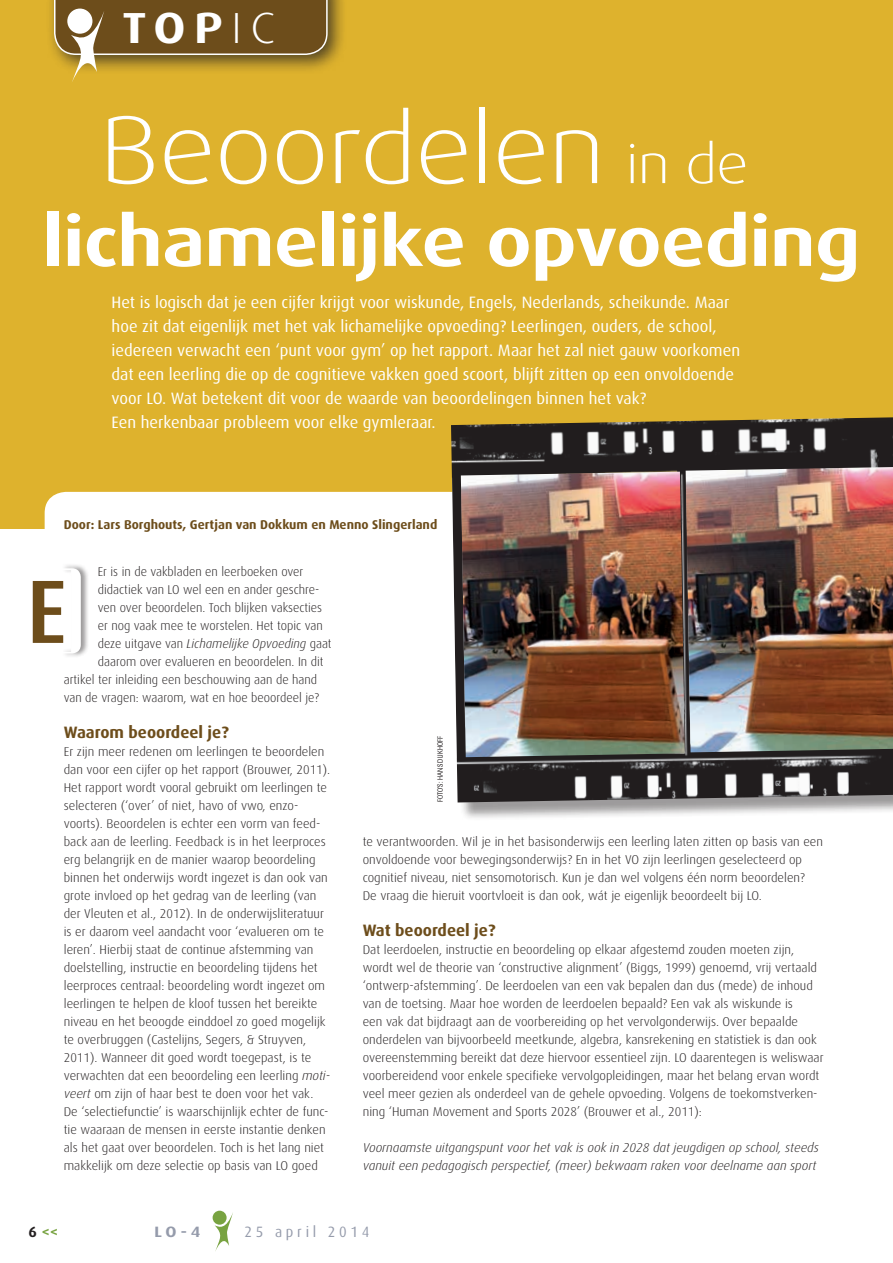
<style>
.page{position:relative;width:893px;height:1263px;background:#fff}
.page>*{position:absolute;margin:0;border:0;box-sizing:border-box;transform-origin:0 0}
.t1{font:300 96px "Dax Wide";color:#fff}
.t2{font:500 90px "Dax";color:#6d4d1b}
.t3{font:700 69px "Dax Wide";color:#fff}
.t4{font:700 43.5px "Dax Wide";color:#fff}
.t5{font:16.5px/24px "Dax";color:#fff}
.t6{font:700 16.5px "Dax";color:#6d4d1b}
.t7{font:15px "Dax";letter-spacing:.26em;color:#959bab;scale:.96 1}
.t8{font:700 15px "Dax Wide";color:#959bab}
.t9{font:700 15px "Dax";color:#78a341}
.t10{font:300 12.75px/18px "Dax";color:#231f20}
.t11{font:italic 300 12.75px/18px "Dax";color:#231f20}
.t12{font:700 12.75px "Dax";color:#6d4d1b}
.t13{font:7.5px "Imago";letter-spacing:.025em;color:#231f20;scale:.8 1}
.s1{font-weight:300}
.s2{font-size:54px}
.s3{font-style:normal}
.s4{font-style:italic}
.s5{color:#231f20}
</style>
<div class="page">
<div style="left:0;top:0;width:893px;height:529px;background:#deb22d"></div>
<div style="left:45px;top:492px;width:848px;height:159px;background:#fff;border-radius:21px"></div>
<div style="left:46px;top:0;width:302px;height:75px;background:#231f20;opacity:.75"></div>
<svg style="left:54px;top:0;width:274px;height:82px"></svg>
<div style="left:61px;top:564px;width:28px;height:94px;background:#231f20;opacity:.45"></div>
<svg style="left:62px;top:568px;width:19px;height:85px"></svg>
<div style="left:453px;top:412px;width:440px;height:409px;background:#231f20;opacity:.45"></div>
<img style="left:451px;top:417px;width:442px;height:385px">
<img style="left:461px;top:472px;width:224px;height:285px">
<img style="left:686px;top:467px;width:207px;height:285px">
<div style="left:213px;top:1211px;width:14px;height:14px;background:#78a341;border-radius:50%"></div>
<svg style="left:215px;top:1212px;width:18px;height:39px"></svg>
<h3 class="t4" style="left:122px;top:3px;width:130px">TOP<span class="s1">ic</span></h3>
<h1 class="t1" style="left:100px;top:97px;width:649px">Beoordelen <span class="s2">in de</span></h1>
<h3 class="t3" style="left:43px;top:203px;width:819px">lichamelijke opvoeding</h3>
<p class="t5" style="left:112px;top:290px;width:630px">Het is logisch dat je een cijfer krijgt voor wiskunde, Engels, Nederlands, scheikunde. Maar hoe zit dat eigenlijk met het vak lichamelijke opvoeding? Leerlingen, ouders, de school, iedereen verwacht een ‘punt voor gym’ op het rapport. Maar het zal niet gauw voorkomen dat een leerling die op de cognitieve vakken goed scoort, blijft zitten op een onvoldoende voor LO. Wat betekent dit voor de waarde van beoordelingen binnen het vak?<br>Een herkenbaar probleem voor elke gymleraar.</p>
<p class="t12" style="left:64px;top:517px;width:375px">Door: Lars Borghouts, Gertjan van Dokkum en Menno Slingerland</p>
<p class="t10" style="left:98px;top:563px;width:207px">Er is in de vakbladen en leerboeken over</p>
<p class="t10" style="left:98px;top:581px;width:223px">didactiek van LO wel een en ander geschre-</p>
<p class="t10" style="left:98px;top:599px;width:226px">ven over beoordelen. Toch blijken vaksecties</p>
<p class="t10" style="left:98px;top:617px;width:226px">er nog vaak mee te worstelen. Het topic van</p>
<p class="t11" style="left:98px;top:635px;width:235px"><span class="s3">deze uitgave van</span> Lichamelijke Opvoeding <span class="s3">gaat</span></p>
<p class="t10" style="left:98px;top:653px;width:227px">daarom over evalueren en beoordelen. I n dit</p>
<p class="t10" style="left:64px;top:671px;width:255px">artikel ter inleiding een beschouwing aan de hand</p>
<p class="t10" style="left:64px;top:689px;width:257px">van de vragen: waarom, wat en hoe beoordeel je?</p>
<p class="t6" style="left:64px;top:723px;width:166px">Waarom beoordeel je?</p>
<p class="t10" style="left:64px;top:743px;width:268px">Er zijn meer redenen om leerlingen te beoordelen dan voor een cijfer op het rapport (Brouwer, 2011).<br>Het rapport wordt vooral gebruikt om leerlingen te selecteren (‘over’ of niet, havo of vwo, enzo&shy;voorts). Beoordelen is echter een vorm van feed&shy;back aan de leerling. Feedback is in het leerproces erg belangrijk en de manier waarop beoordeling binnen het onderwijs wordt ingezet is dan ook van grote invloed op het gedrag van de leerling (van der Vleuten et al., 2012). I n de onderwijsliteratuur is er daarom veel aandacht voor ‘evalueren om te leren’. Hierbij staat de continue afstemming van doelstelling, instructie en beoordeling tijdens het leerproces centraal: beoordeling wordt ingezet om leerlingen te helpen de kloof tussen het bereikte niveau en het beoogde einddoel zo goed mogelijk te overbruggen (Castelijns, Segers, &amp; Struyven, 2011). Wanneer dit goed wordt toegepast, is te verwachten dat een beoordeling een leerling <span class="s4">moti&shy;veert</span> om zijn of haar best te doen voor het vak.<br>De ‘selectiefunctie’ is waarschijnlijk echter de func&shy;tie waaraan de mensen in eerste instantie denken als het gaat over beoordelen. Toch is het lang niet makkelijk om deze selectie op basis van LO goed</p>
<h2 class="t2" style="left:26px;top:561px;width:42px">E</h2>
<p class="t13" style="left:436px;top:802px;width:83px;rotate:-90deg">Foto’s: Hans dijkhoff</p>
<p class="t10" style="left:363px;top:833px;width:462px">te verantwoorden. Wil je in het basisonderwijs een leerling laten zitten op basis van een onvoldoende voor bewegingsonderwijs? En in het VO zijn leerlingen geselecteerd op cognitief niveau, niet sensomotorisch. Kun je dan wel volgens één norm beoordelen?<br>De vraag die hieruit voortvloeit is dan ook, wát je eigenlijk beoordeelt bij LO.</p>
<p class="t6" style="left:363px;top:921px;width:134px">Wat beoordeel je?</p>
<p class="t10" style="left:363px;top:941px;width:462px">Dat leerdoelen, instructie en beoordeling op elkaar afgestemd zouden moeten zijn, wordt wel de theorie van ‘constructive alignment’ (Biggs, 1999) genoemd, vrij vertaald ‘ontwerp-afstemming’. De leerdoelen van een vak bepalen dan dus (mede) de inhoud van de toetsing. Maar hoe worden de leerdoelen bepaald? Een vak als wiskunde is<br>een vak dat bijdraagt aan de voorbereiding op het vervolgonderwijs. Over bepaalde onderdelen van bijvoorbeeld meetkunde, algebra, kansrekening en statistiek is dan ook overeenstemming bereikt dat deze hiervoor essentieel zijn. LO daarentegen is weliswaar voorbereidend voor enkele specifieke vervolgopleidingen, maar het belang ervan wordt veel meer gezien als onderdeel van de gehele opvoeding. Volgens de toekomstverken&shy;ning ‘Human Movement and Sports 2028’ (Brouwer et al., 2011):</p>
<p class="t11" style="left:363px;top:1139px;width:458px">Voornaamste uitgangspunt voor het vak is ook in 2028 dat jeugdigen op school, steeds vanuit een pedagogisch perspectief, (meer) bekwaam raken voor deelname aan sport</p>
<p class="t9" style="left:29px;top:1224px;width:31px"><span class="s5">6</span> &lt;&lt;</p>
<p class="t8" style="left:154px;top:1223px;width:48px">LO-4</p>
<p class="t7" style="left:245px;top:1223px;width:132px">25 april 2014</p>
</div>
